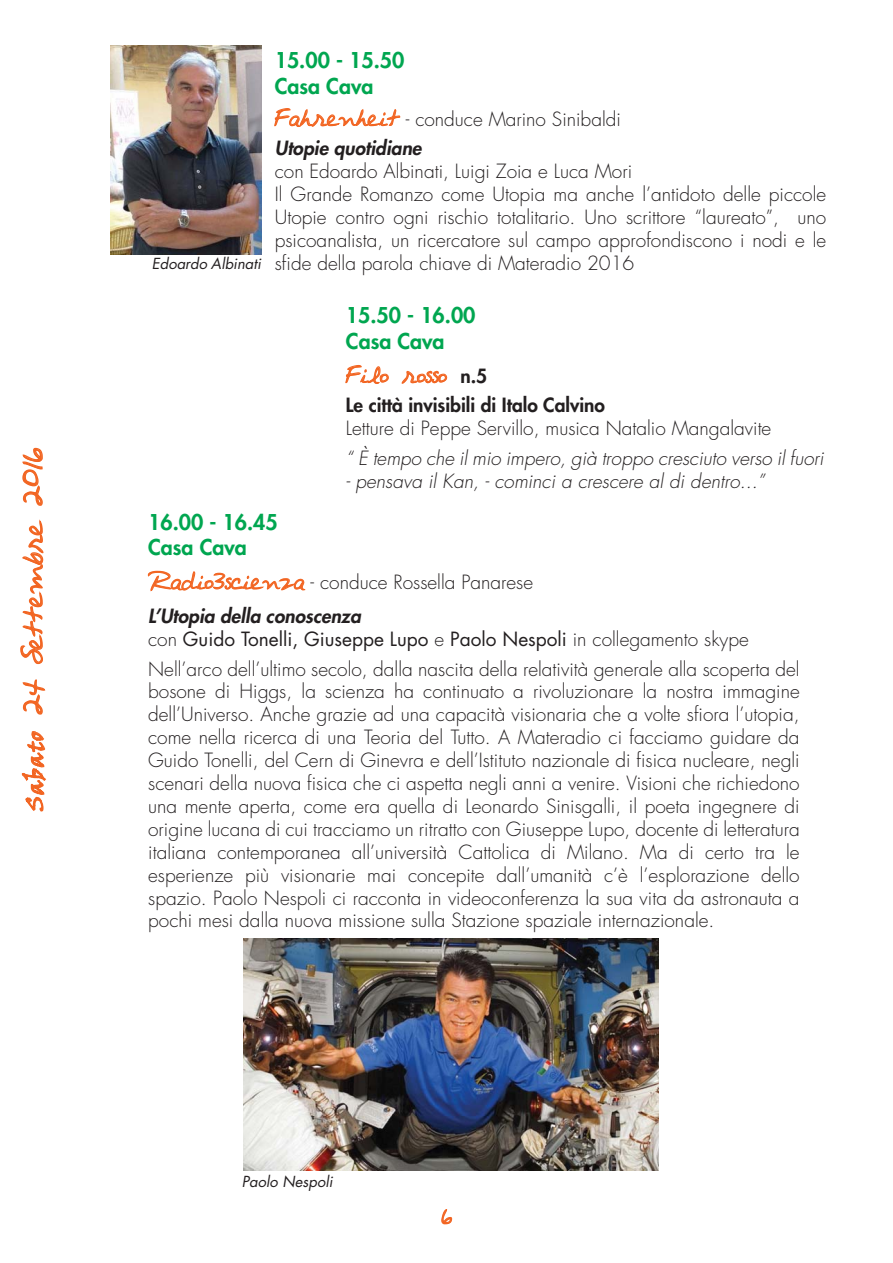
<style>
.page{position:relative;width:893px;height:1263px;background:#fff}
.page>*{position:absolute;margin:0;border:0;box-sizing:border-box;transform-origin:0 0}
.t1{font:22.5px "Avantque...";color:#f26522}
.t2{font:800 21.15px/25.5px "Futura";color:#00a650}
.t3{font:300 19.05px/23px "Futura";color:#231f20}
.t4{font:italic 300 19.05px "Futura";color:#231f20}
.t5{font:800 19.05px "Futura";color:#231f20}
.t6{font:19.05px "Avantque...";color:#f26522}
.t7{font:16.95px "Avantque...";color:#f26522}
.t8{font:italic 14.85px "Futura";color:#231f20}
.s1{font-family:"Viner Hand ITC"}
.s2{font-family:"Avantque...";font-weight:400;color:#f26522}
.s3{font-weight:800;font-style:italic}
.s4{font-weight:400;font-style:italic;font-size:14.85px}
.s5{font-family:"Futura";font-weight:800;color:#231f20}
.s6{font-weight:400}
</style>
<div class="page">
<svg style="left:441px;top:1209px;width:12px;height:16px"></svg>
<svg style="left:21px;top:731px;width:25px;height:81px"></svg>
<svg style="left:22px;top:679px;width:24px;height:36px"></svg>
<svg style="left:20px;top:519px;width:24px;height:146px"></svg>
<svg style="left:22px;top:447px;width:21px;height:59px"></svg>
<svg style="left:147px;top:570px;width:159px;height:22px"></svg>
<svg style="left:345px;top:365px;width:44px;height:19px"></svg>
<svg style="left:401px;top:370px;width:47px;height:14px"></svg>
<img style="left:244px;top:938px;width:414px;height:232px">
<svg style="left:274px;top:108px;width:127px;height:19px"></svg>
<img style="left:111px;top:46px;width:150px;height:208px">
<p class="t1" style="left:22px;top:811px;width:364px;rotate:-90deg"><span class="s1">Sabato</span> 24 Settembre 2016</p>
<p class="t2" style="left:275px;top:49px;width:131px">15.00 - 15.50<br>Casa Cava</p>
<p class="t3" style="left:275px;top:106px;width:348px;line-height:29.7px"><span class="s2">Fahrenheit</span> - conduce Marino Sinibaldi<br><span class="s3">Utopie quotidiane</span></p>
<p class="t3" style="left:275px;top:162px;width:359px">con Edoardo Albinati, Luigi Zoia e Luca Mori</p>
<p class="t3" style="left:275px;top:184px;width:553px">Il Grande Romanzo come Utopia ma anche l’antidoto delle piccole</p>
<p class="t3" style="left:275px;top:207px;width:553px">Utopie contro ogni rischio totalitario. Uno scrittore “laureato”, uno</p>
<p class="t3" style="left:275px;top:230px;width:553px">psicoanalista, un ricercatore sul campo approfondiscono i nodi e le</p>
<p class="t3" style="left:152px;top:253px;width:484px"><span class="s4">Edoardo Albinati</span> sfide della parola chiave di Materadio 2016</p>
<p class="t2" style="left:346px;top:304px;width:131px">15.50 - 16.00<br>Casa Cava</p>
<p class="t6" style="left:346px;top:365px;width:143px">Filo rosso <span class="s5">n.5</span></p>
<p class="t5" style="left:346px;top:396px;width:261px">Le città invisibili di Italo Calvino</p>
<p class="t3" style="left:346px;top:418px;width:427px">Letture di Peppe Servillo, musica Natalio Mangalavite</p>
<p class="t4" style="left:346px;top:449px;width:479px">“ È tempo che il mio impero, già troppo cresciuto verso il fuori</p>
<p class="t4" style="left:346px;top:472px;width:420px">- pensava il Kan, - cominci a crescere al di dentro...”</p>
<p class="t2" style="left:148px;top:511px;width:131px">16.00 - 16.45<br>Casa Cava</p>
<p class="t3" style="left:148px;top:567px;width:386px;line-height:33.9px"><span class="s2">Radio3scienza</span> - conduce Rossella Panarese<br><span class="s3">L’Utopia della conoscenza</span></p>
<p class="t3" style="left:148px;top:626px;width:653px;line-height:29.7px">con <span class="s6">Guido Tonelli, Giuseppe Lupo</span> e <span class="s6">Paolo Nespoli</span> in collegamento skype<br>Nell’arco dell’ultimo secolo, dalla nascita della relatività generale alla scoperta del</p>
<p class="t3" style="left:148px;top:682px;width:653px;text-align:justify">bosone di Higgs, la scienza ha continuato a rivoluzionare la nostra immagine dell’Universo. Anche grazie ad una capacità visionaria che a volte sfiora l’utopia, come nella ricerca di una Teoria del Tutto. A Materadio ci facciamo guidare da Guido Tonelli, del Cern di Ginevra e dell’Istituto nazionale di fisica nucleare, negli scenari della nuova fisica che ci aspetta negli anni a venire. Visioni che richiedono una mente aperta, come era quella di Leonardo Sinisgalli, il poeta ingegnere di origine lucana di cui tracciamo un ritratto con Giuseppe Lupo, docente di letteratura italiana contemporanea all’università Cattolica di Milano. Ma di certo tra le esperienze più visionarie mai concepite dall’umanità c’è l’esplorazione dello spazio. Paolo Nespoli ci racconta in videoconferenza la sua vita da astronauta a pochi mesi dalla nuova missione sulla Stazione spaziale internazionale.</p>
<p class="t8" style="left:242px;top:1175px;width:92px">Paolo Nespoli</p>
<p class="t7" style="left:442px;top:1208px;width:12px">6</p>
</div>
